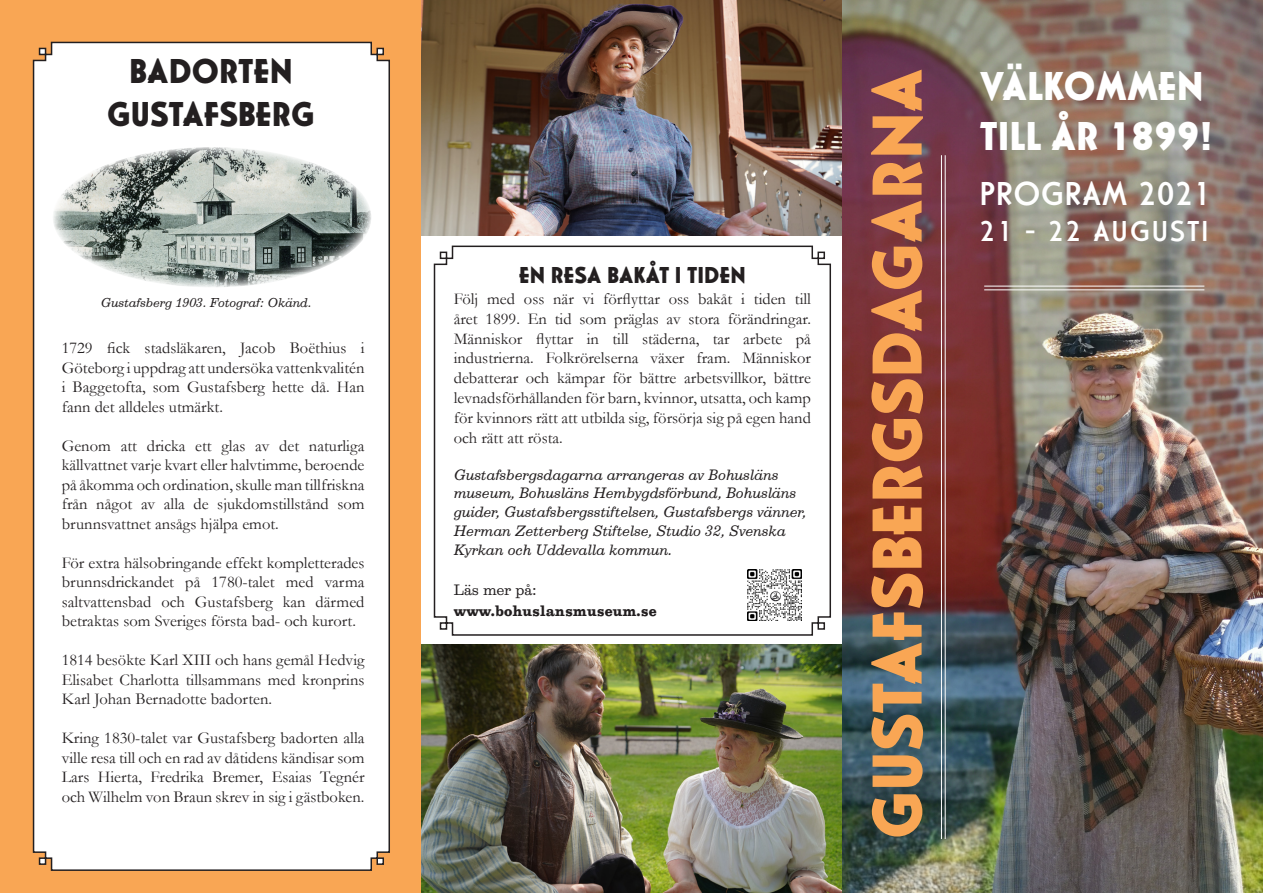
<style>
.page{position:relative;width:1263px;height:893px;background:#fff}
.page>*{position:absolute;margin:0;border:0;box-sizing:border-box;transform-origin:0 0}
.t1{font:700 73.5px "Casablanca URW";color:#f9a654}
.t2{font:700 42px "Casablanca URW";color:#fff}
.t3{font:700 36px "Casablanca URW";color:#231f20}
.t4{font:500 34.5px "Casablanca URW";letter-spacing:.03em;color:#fff}
.t5{font:500 30px "Casablanca URW";letter-spacing:.08em;color:#fff}
.t6{font:700 24px "Casablanca URW";color:#231f20}
.t7{font:16.5px/19.5px "Garamond";color:#231f20;text-align:justify}
.t8{font:italic 15.75px/18.9px "Egizio URW";color:#231f20}
.t9{font:700 15.75px "Egizio URW";color:#231f20}
.t10{font:15.75px "Egizio URW";color:#231f20}
.t11{font:italic 13.5px "Egizio URW";color:#231f20}
</style>
<div class="page">
<img style="left:842px;top:0;width:421px;height:893px">
<hr style="left:984px;top:286px;width:220px;height:1px;background:#fff">
<hr style="left:984px;top:289px;width:220px;height:1px;background:#fff">
<hr style="left:945px;top:155px;width:1px;height:684px;background:#fff">
<hr style="left:941px;top:155px;width:1px;height:684px;background:#fff">
<div style="left:0;top:0;width:421px;height:893px;background:#f9a654"></div>
<svg style="left:433px;top:245px;width:398px;height:391px"></svg>
<div style="left:32px;top:41px;width:358px;height:830px;background:#fff"></div>
<img style="left:53px;top:147px;width:318px;height:140px">
<img style="left:421px;top:0;width:421px;height:235px">
<img style="left:421px;top:644px;width:421px;height:249px">
<img style="left:747px;top:570px;width:55px;height:51px">
<p class="t3" style="left:129px;top:49px;width:165px">BADORTEN</p>
<p class="t3" style="left:107px;top:93px;width:209px">GUSTAFSBERG</p>
<p class="t11" style="left:101px;top:295px;width:212px">Gustafsberg 1903. Fotograf: Okänd.</p>
<p class="t7" style="left:62px;top:338px;width:304px">1729 fick stadsläkaren, Jacob Boëthius i Göteborg i uppdrag att undersöka vattenkvalitén i Baggetofta, som Gustafsberg hette då. Han fann det alldeles utmärkt.</p>
<p class="t7" style="left:62px;top:435px;width:304px">Genom att dricka ett glas av det naturliga källvattnet varje kvart eller halvtimme, beroende på åkomma och ordination, skulle man tillfriskna från något av alla de sjukdomstillstånd som brunnsvattnet ansågs hjälpa emot.</p>
<p class="t7" style="left:62px;top:552px;width:304px">För extra hälsobringande effekt kompletterades brunnsdrickandet på 1780-talet med varma saltvattensbad och Gustafsberg kan därmed betraktas som Sveriges första bad- och kurort.</p>
<p class="t7" style="left:62px;top:650px;width:304px">1814 besökte Karl XIII och hans gemål Hedvig Elisabet Charlotta tillsammans med kronprins Karl Johan Bernadotte badorten.</p>
<p class="t7" style="left:62px;top:728px;width:304px">Kring 1830-talet var Gustafsberg badorten alla ville resa till och en rad av dåtidens kändisar som Lars Hierta, Fredrika Bremer, Esaias Tegnér och Wilhelm von Braun skrev in sig i gästboken.</p>
<p class="t6" style="left:519px;top:261px;width:228px">EN RESA BAKÅT I TIDEN</p>
<p class="t7" style="left:454px;top:288px;width:359px">Följ med oss när vi förflyttar oss bakåt i tiden till året 1899. En tid som präglas av stora förändringar.<br>Människor flyttar in till städerna, tar arbete på industrierna. Folkrörelserna växer fram. Människor debatterar och kämpar för bättre arbetsvillkor, bättre levnadsförhållanden för barn, kvinnor, utsatta, och kamp för kvinnors rätt att utbilda sig, försörja sig på egen hand och rätt att rösta.</p>
<p class="t8" style="left:454px;top:465px;width:354px">Gustafsbergsdagarna arrangeras av Bohusläns museum, Bohusläns Hembygdsförbund, Bohusläns guider, Gustafsbergsstiftelsen, Gustafsbergs vänner, Herman Zetterberg Stiftelse, Studio 32, Svenska Kyrkan och Uddevalla kommun.</p>
<p class="t10" style="left:454px;top:581px;width:84px">Läs mer på:</p>
<p class="t9" style="left:454px;top:601px;width:204px">www.bohuslansmuseum.se</p>
<p class="t1" style="left:853px;top:839px;width:772px;rotate:-90deg">GUSTAFSBERGSDAGARNA</p>
<p class="t2" style="left:980px;top:61px;width:225px">VÄLKOMMEN</p>
<p class="t2" style="left:980px;top:111px;width:234px">TILL ÅR 1899!</p>
<p class="t4" style="left:980px;top:174px;width:232px">PROGRAM 2021</p>
<p class="t5" style="left:980px;top:214px;width:230px">21 - 22 AUGUSTI</p>
</div>
